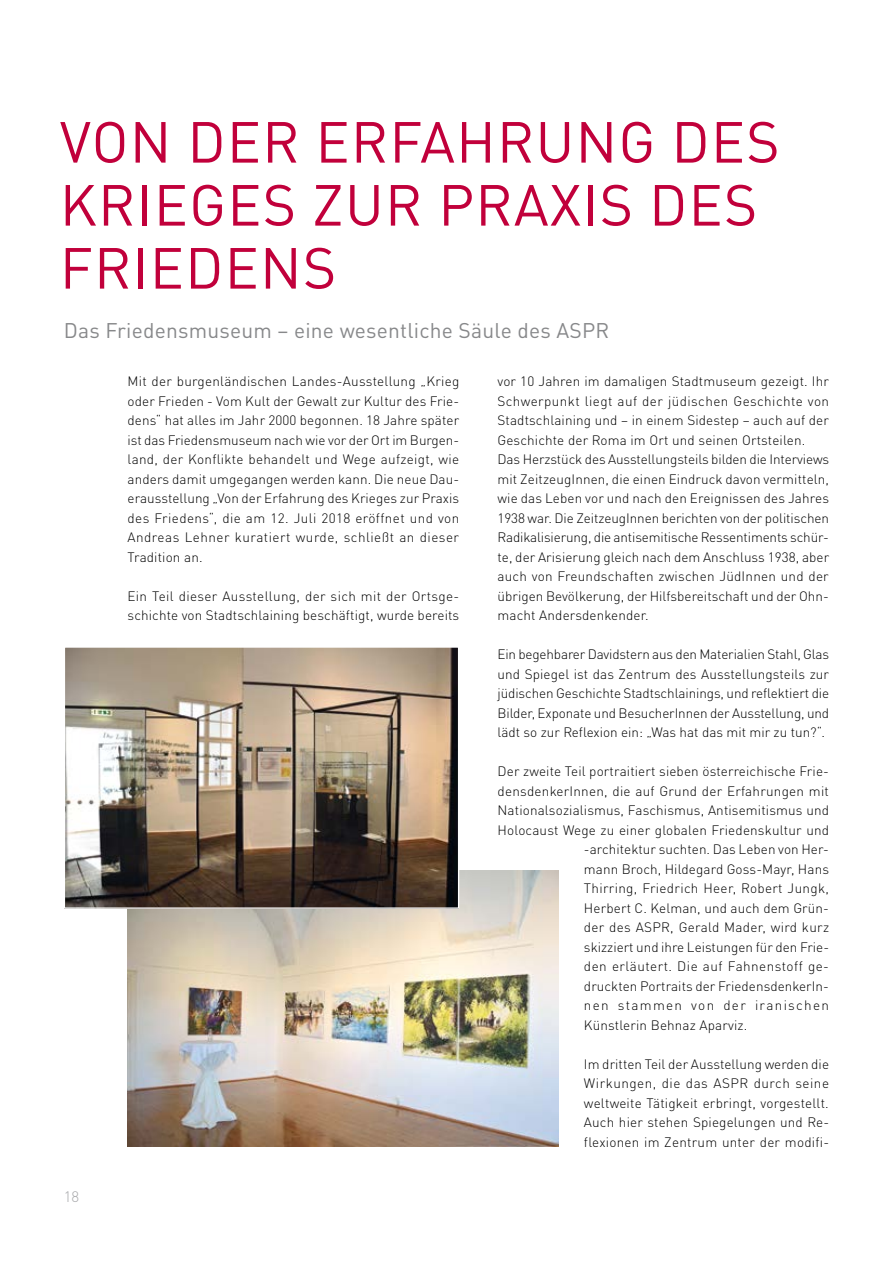
<style>
.page{position:relative;width:893px;height:1263px;background:#fff}
.page>*{position:absolute;margin:0;border:0;box-sizing:border-box;transform-origin:0 0}
.t1{font:57px/63px "DIN Pro";letter-spacing:.02em;color:#c1003b}
.t2{font:21px "DIN Pro";letter-spacing:.01em;color:#87888a}
.t3{font:300 15px "DIN Pro";color:#a7a8aa}
.t4{font:300 13.5px/19.5px "DIN Pro";letter-spacing:.01em;color:#000;text-align:justify}
.t5{font:300 13.5px "DIN Pro";letter-spacing:.035em;color:#000}
.t6{font:300 13.5px "DIN Pro";letter-spacing:.1em;color:#000}
</style>
<div class="page">
<img style="left:128px;top:870px;width:430px;height:277px">
<img style="left:66px;top:648px;width:391px;height:259px">
<div style="left:64px;top:646px;width:395px;height:263px;border:1px solid #fff"></div>
<h1 class="t1" style="left:60px;top:105px;width:721px">VON DER ERFAHRUNG DES<br>KRIEGES ZUR PRAXIS DES<br>FRIEDENS</h1>
<h2 class="t2" style="left:64px;top:314px;width:547px">Das Friedensmuseum – eine wesentliche Säule des ASPR</h2>
<p class="t3" style="left:64px;top:1185px;width:17px">18</p>
<p class="t4" style="left:128px;top:370px;width:333px">Mit der burgenländischen Landes-Ausstellung „Krieg oder Frieden - Vom Kult der Gewalt zur Kultur des Frie&shy;dens“ hat alles im Jahr 2000 begonnen. 18 Jahre später ist das Friedensmuseum nach wie vor der Ort im Burgen&shy;land, der Konflikte behandelt und Wege aufzeigt, wie anders damit umgegangen werden kann. Die neue Dau&shy;erausstellung „Von der Erfahrung des Krieges zur Praxis des Friedens“, die am 12. Juli 2018 eröffnet und von Andreas Lehner kuratiert wurde, schließt an dieser Tradition an.</p>
<p class="t4" style="left:128px;top:585px;width:333px">Ein Teil dieser Ausstellung, der sich mit der Ortsge&shy;schichte von Stadtschlaining beschäftigt, wurde bereits</p>
<p class="t4" style="left:497px;top:370px;width:333px;text-align:left">vor 10 Jahren im damaligen Stadtmuseum gezeigt. Ihr Schwerpunkt liegt auf der jüdischen Geschichte von Stadtschlaining und – in einem Sidestep – auch auf der Geschichte der Roma im Ort und seinen Ortsteilen.<br>Das Herzstück des Ausstellungsteils bilden die Interviews mit ZeitzeugInnen, die einen Eindruck davon vermitteln, wie das Leben vor und nach den Ereignissen des Jahres 1938 war. Die ZeitzeugInnen berichten von der politischen Radikalisierung, die antisemitische Ressentiments schür&shy;te, der Arisierung gleich nach dem Anschluss 1938, aber auch von Freundschaften zwischen JüdInnen und der übrigen Bevölkerung, der Hilfsbereitschaft und der Ohn&shy;macht Andersdenkender.</p>
<p class="t4" style="left:497px;top:643px;width:333px">Ein begehbarer Davidstern aus den Materialien Stahl, Glas und Spiegel ist das Zentrum des Ausstellungsteils zur jüdischen Geschichte Stadtschlainings, und reflektiert die Bilder, Exponate und BesucherInnen der Ausstellung, und lädt so zur Reflexion ein: „Was hat das mit mir zu tun?“.</p>
<p class="t4" style="left:497px;top:760px;width:333px">Der zweite Teil portraitiert sieben österreichische Frie-</p>
<p class="t4" style="left:497px;top:780px;width:333px">densdenkerInnen, die auf Grund der Erfahrungen mit</p>
<p class="t4" style="left:497px;top:799px;width:333px">Nationalsozialismus, Faschismus, Antisemitismus und</p>
<p class="t4" style="left:497px;top:819px;width:333px">Holocaust Wege zu einer globalen Friedenskultur und</p>
<p class="t4" style="left:584px;top:838px;width:247px">-architektur suchten. Das Leben von Her-</p>
<p class="t4" style="left:584px;top:858px;width:247px">mann Broch, Hildegard Goss-Mayr, Hans</p>
<p class="t4" style="left:584px;top:877px;width:246px">Thirring, Friedrich Heer, Robert Jungk,</p>
<p class="t4" style="left:584px;top:897px;width:247px">Herbert C. Kelman, und auch dem Grün-</p>
<p class="t4" style="left:584px;top:916px;width:247px">der des ASPR, Gerald Mader, wird kurz</p>
<p class="t4" style="left:584px;top:936px;width:247px">skizziert und ihre Leistungen für den Frie-</p>
<p class="t5" style="left:584px;top:956px;width:247px">den erläutert. Die auf Fahnenstoff ge-</p>
<p class="t4" style="left:584px;top:975px;width:246px">druckten Portraits der FriedensdenkerIn-</p>
<p class="t6" style="left:584px;top:995px;width:247px">nen stammen von der iranischen</p>
<p class="t4" style="left:584px;top:1014px;width:165px">Künstlerin Behnaz Aparviz.</p>
<p class="t4" style="left:584px;top:1053px;width:247px">Im dritten Teil der Ausstellung werden die Wirkungen, die das ASPR durch seine weltweite Tätigkeit erbringt, vorgestellt.<br>Auch hier stehen Spiegelungen und Re&shy;flexionen im Zentrum unter der modifi-</p>
</div>
